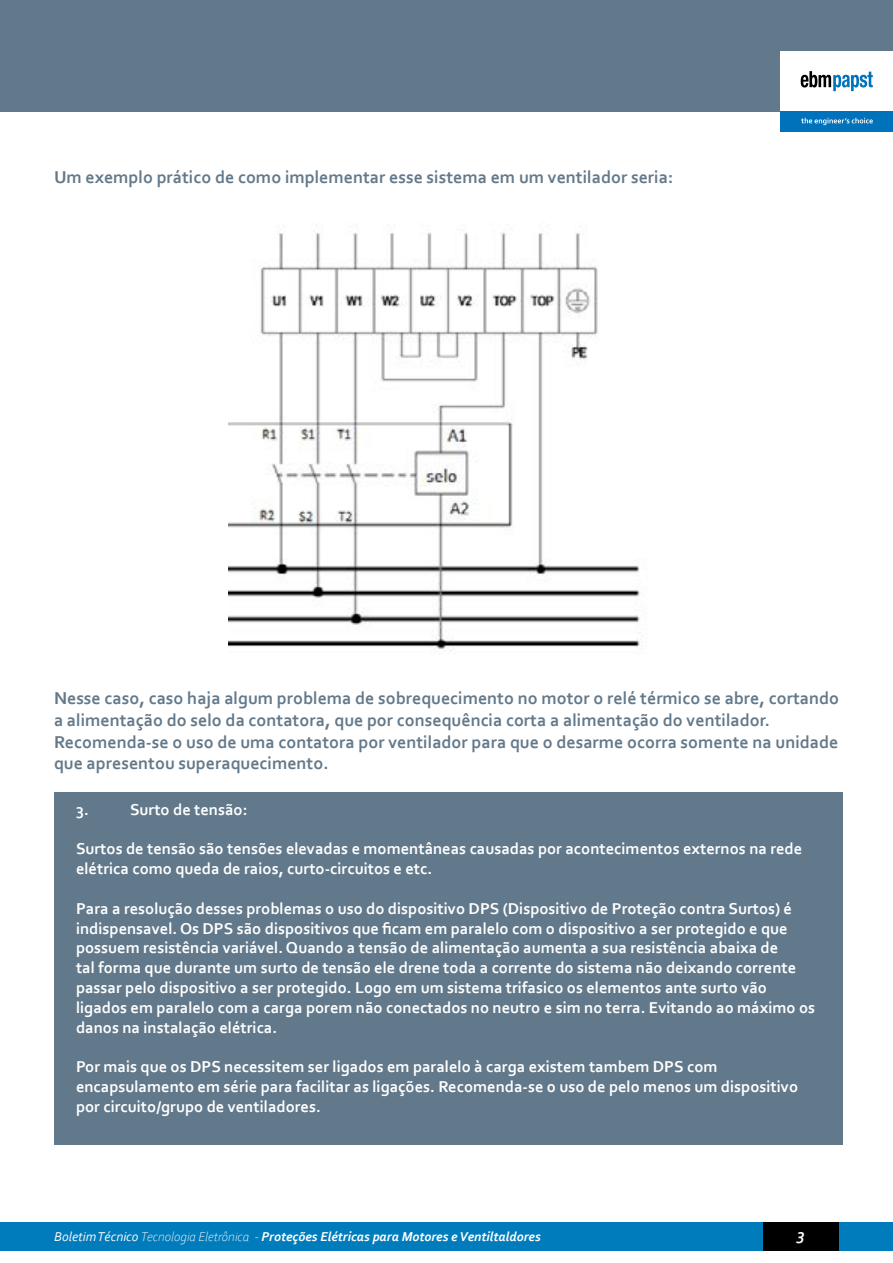
<style>
.page{position:relative;width:893px;height:1263px;background:#fff}
.page>*{position:absolute;margin:0;border:0;box-sizing:border-box;transform-origin:0 0}
.t1{font:700 18px/21.6px "Corbel";color:#63798a}
.t2{font:700 16.5px/19.8px "Corbel";color:#fff}
.t3{font:italic 700 16.5px "Corbel";color:#fff}
.t4{font:italic 700 13.5px "Corbel";color:#fff}
.s1{font-weight:400;color:#f7f7f7}
.s2{font-weight:300;color:#f7f7f7}
</style>
<div class="page">
<div style="left:0;top:1222px;width:893px;height:29px;background:#007cbc"></div>
<div style="left:763px;top:1222px;width:75px;height:29px;background:#000"></div>
<div style="left:0;top:0;width:893px;height:111px;background:#62798b"></div>
<div style="left:780px;top:51px;width:113px;height:60px;background:#fff"></div>
<svg style="left:801px;top:71px;width:72px;height:20px"></svg>
<div style="left:780px;top:111px;width:113px;height:20px;background:#0072bb"></div>
<svg style="left:801px;top:118px;width:72px;height:7px"></svg>
<div style="left:54px;top:792px;width:789px;height:353px;background:#62798b"></div>
<img style="left:229px;top:232px;width:411px;height:419px">
<p class="t1" style="left:54px;top:166px;width:621px">Um exemplo prático de como implementar esse sistema em um ventilador seria:</p>
<p class="t1" style="left:54px;top:687px;width:787px">Nesse caso, caso haja algum problema de sobrequecimento no motor o relé térmico se abre, cortando a alimentação do selo da contatora, que por consequência corta a alimentação do ventilador.<br>Recomenda-se o uso de uma contatora por ventilador para que o desarme ocorra somente na unidade que apresentou superaquecimento.</p>
<p class="t2" style="left:76px;top:799px;width:14px">3.</p>
<p class="t2" style="left:130px;top:799px;width:119px">Surto de tensão:</p>
<p class="t2" style="left:76px;top:839px;width:728px">Surtos de tensão são tensões elevadas e momentâneas causadas por acontecimentos externos na rede elétrica como queda de raios, curto-circuitos e etc.</p>
<p class="t2" style="left:76px;top:898px;width:741px">Para a resolução desses problemas o uso do dispositivo DPS (Dispositivo de Proteção contra Surtos) é indispensavel. Os DPS são dispositivos que ficam em paralelo com o dispositivo a ser protegido e que possuem resistência variável. Quando a tensão de alimentação aumenta a sua resistência abaixa de<br>tal forma que durante um surto de tensão ele drene toda a corrente do sistema não deixando corrente passar pelo dispositivo a ser protegido. Logo em um sistema trifasico os elementos ante surto vão ligados em paralelo com a carga porem não conectados no neutro e sim no terra. Evitando ao máximo os danos na instalação elétrica.</p>
<p class="t2" style="left:76px;top:1056px;width:724px">Por mais que os DPS necessitem ser ligados em paralelo à carga existem tambem DPS com encapsulamento em série para facilitar as ligações. Recomenda-se o uso de pelo menos um dispositivo por circuito/grupo de ventiladores.</p>
<p class="t4" style="left:54px;top:1228px;width:488px"><span class="s1">Boletim Técnico</span> <span class="s2">Tecnologia Eletrônica -</span> Proteções Elétricas para Motores e Ventiltaldores</p>
<p class="t3" style="left:797px;top:1224px;width:9px">3</p>
</div>
